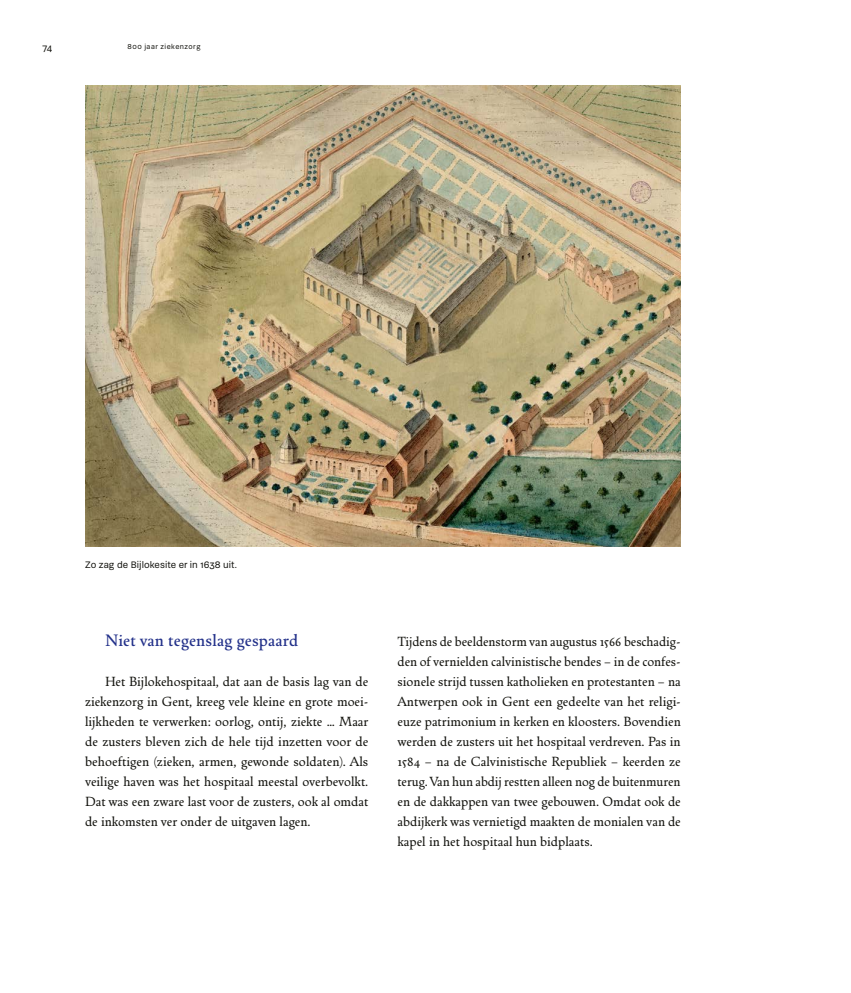
<style>
.page{position:relative;width:851px;height:993px;background:#fff}
.page>*{position:absolute;margin:0;border:0;box-sizing:border-box;transform-origin:0 0}
.t1{font:17.5px "Bara Std";letter-spacing:.01em;color:#23318a}
.t2{font:300 14px/20px "Bara Std";color:#12120d;text-align:justify}
.t3{font:10px "Brenner Sans Std";letter-spacing:.005em;color:#12120d}
.t4{font:7.5px "Brenner Sans Std";letter-spacing:.065em;color:#12120d}
</style>
<div class="page">
<img style="left:85px;top:85px;width:595px;height:461px">
<p class="t3" style="left:43px;top:41px;width:11px">74</p>
<p class="t4" style="left:128px;top:41px;width:74px">800 jaar ziekenzorg</p>
<p class="t3" style="left:85px;top:558px;width:153px">Zo zag de Bijlokesite er in 1638 uit.</p>
<p class="t1" style="left:105px;top:630px;width:194px">Niet van tegenslag gespaard</p>
<p class="t2" style="left:85px;top:671px;width:285px;text-indent:20px">Het Bijlokehospitaal, dat aan de basis lag van de ziekenzorg in Gent, kreeg vele kleine en grote moei&shy;lijkheden te verwerken: oorlog, ontij, ziekte … Maar de zusters bleven zich de hele tijd inzetten voor de behoeftigen (zieken, armen, gewonde soldaten). Als veilige haven was het hospitaal meestal overbevolkt.<br>Dat was een zware last voor de zusters, ook al omdat de inkomsten ver onder de uitgaven lagen.</p>
<p class="t2" style="left:397px;top:631px;width:285px">Tijdens de beeldenstorm van augustus 1566 beschadig&shy;den of vernielden calvinistische bendes – in de confes&shy;sionele strijd tussen katholieken en protestanten – na Antwerpen ook in Gent een gedeelte van het religi&shy;euze patrimonium in kerken en kloosters. Bovendien werden de zusters uit het hospitaal verdreven. Pas in 1584 – na de Calvinistische Republiek – keerden ze terug. Van hun abdij restten alleen nog de buitenmuren en de dakkappen van twee gebouwen. Omdat ook de abdijkerk was vernietigd maakten de monialen van de kapel in het hospitaal hun bidplaats.</p>
</div>
